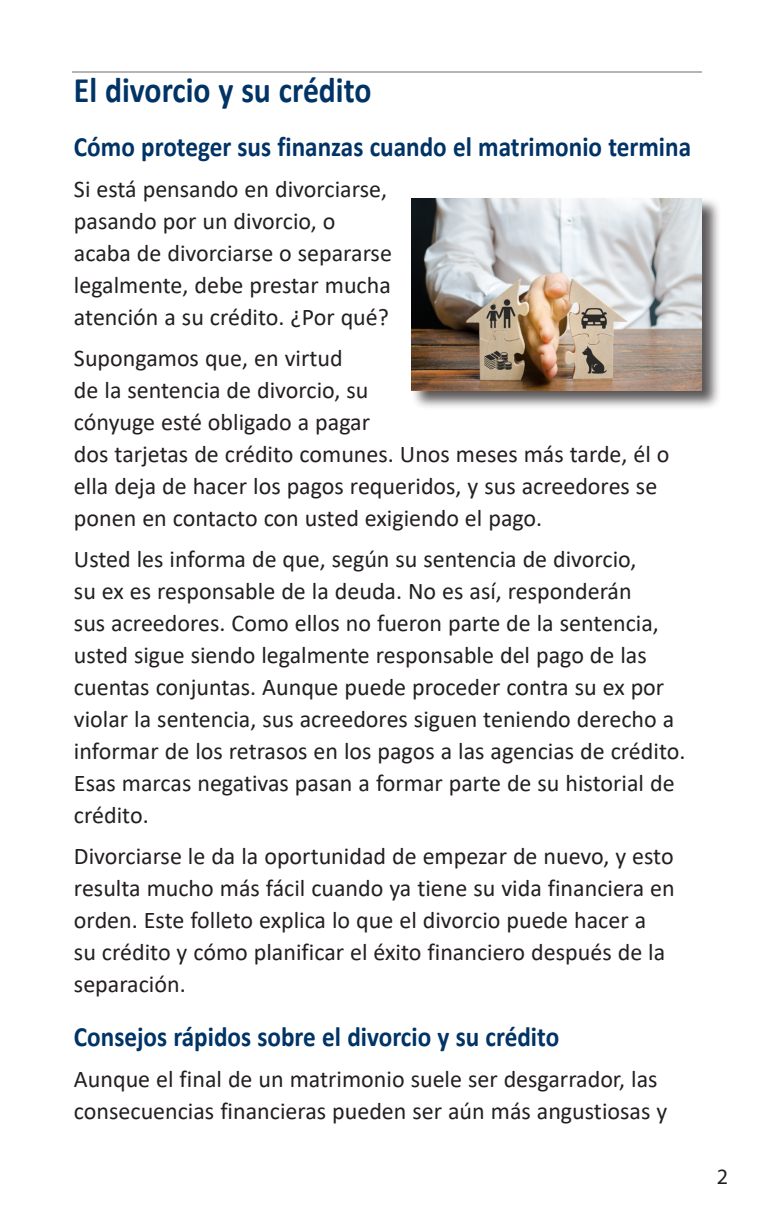
<style>
.page{position:relative;width:774px;height:1224px;background:#fff}
.page>*{position:absolute;margin:0;border:0;box-sizing:border-box;transform-origin:0 0}
.HEADING_1{font:700 36px "Calibri";color:#036;scale:.88 1}
.SUB-title{font:700 28px "Calibri";color:#036;scale:.9 1}
.Body_Text_12_17{font:24px/32px "Calibri";color:#231f20}
.t1{font:22px "Myriad Pro";color:#231f20}
</style>
<div class="page">
<hr style="left:72px;top:72px;width:630px;height:1px;background:#6c6d70">
<div style="left:411px;top:197px;width:310px;height:213px;background:#231f20;opacity:.75"></div>
<img style="left:412px;top:198px;width:290px;height:193px">
<p class="HEADING_1" style="left:74px;top:64px;width:340px">El divorcio y su crédito</p>
<p class="SUB-title" style="left:74px;top:126px;width:687px">Cómo proteger sus finanzas cuando el matrimonio termina</p>
<p class="Body_Text_12_17" style="left:74px;top:172px;width:319px">Si está pensando en divorciarse, pasando por un divorcio, o acaba de divorciarse o separarse legalmente, debe prestar mucha atención a su crédito. ¿Por qué?</p>
<p class="Body_Text_12_17" style="left:74px;top:341px;width:597px">Supongamos que, en virtud<br>de la sentencia de divorcio, su<br>cónyuge esté obligado a pagar<br>dos tarjetas de crédito comunes. Unos meses más tarde, él o ella deja de hacer los pagos requeridos, y sus acreedores se ponen en contacto con usted exigiendo el pago.</p>
<p class="Body_Text_12_17" style="left:74px;top:542px;width:613px">Usted les informa de que, según su sentencia de divorcio,<br>su ex es responsable de la deuda. No es así, responderán<br>sus acreedores. Como ellos no fueron parte de la sentencia, usted sigue siendo legalmente responsable del pago de las cuentas conjuntas. Aunque puede proceder contra su ex por violar la sentencia, sus acreedores siguen teniendo derecho a informar de los retrasos en los pagos a las agencias de crédito.<br>Esas marcas negativas pasan a formar parte de su historial de crédito.</p>
<p class="Body_Text_12_17" style="left:74px;top:839px;width:602px">Divorciarse le da la oportunidad de empezar de nuevo, y esto resulta mucho más fácil cuando ya tiene su vida financiera en orden. Este folleto explica lo que el divorcio puede hacer a<br>su crédito y cómo planificar el éxito financiero después de la separación.</p>
<p class="SUB-title" style="left:74px;top:1016px;width:541px">Consejos rápidos sobre el divorcio y su crédito</p>
<p class="Body_Text_12_17" style="left:74px;top:1062px;width:595px">Aunque el final de un matrimonio suele ser desgarrador, las consecuencias financieras pueden ser aún más angustiosas y</p>
<p class="t1" style="left:717px;top:1163px;width:13px">2</p>
</div>
